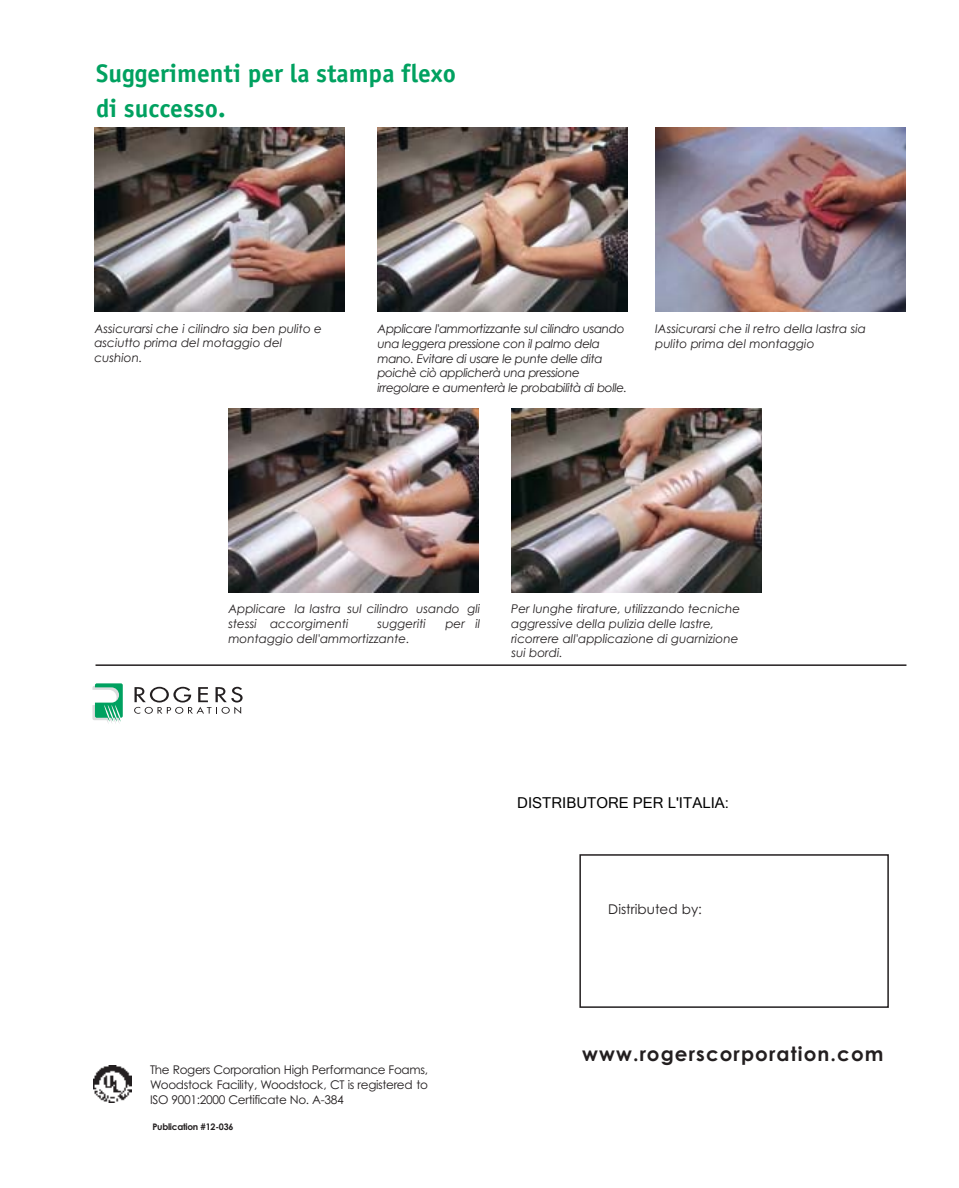
<style>
.page{position:relative;width:959px;height:1188px;background:#fff}
.page>*{position:absolute;margin:0;border:0;box-sizing:border-box;transform-origin:0 0}
.t1{font:700 25.5px/34.7px "Officina Sans";color:#00a160}
.t2{font:700 19.8px "Century Gothic";letter-spacing:.055em;color:#231f20}
.t3{font:15px "Microsoft Sans Serif";color:#000}
.t4{font:13.5px "Century Gothic";color:#231f20}
.t5{font:italic 12px/14.7px "Century Gothic";color:#231f20}
.t6{font:italic 12px/14.7px "Century Gothic";letter-spacing:-.03em;color:#231f20}
.t7{font:12px/15px "Century Gothic";letter-spacing:-.03em;color:#231f20;text-align:justify}
.t8{font:700 9px "Century Gothic";letter-spacing:-.03em;color:#231f20}
.s1{font-style:inherit}
</style>
<div class="page">
<img style="left:95px;top:128px;width:249px;height:184px">
<img style="left:377px;top:128px;width:250px;height:184px">
<img style="left:655px;top:128px;width:250px;height:184px">
<img style="left:228px;top:408px;width:250px;height:184px">
<img style="left:511px;top:408px;width:250px;height:184px">
<hr style="left:95px;top:664px;width:811px;height:2px;background:#231f20">
<svg style="left:92px;top:683px;width:31px;height:40px"></svg>
<svg style="left:134px;top:687px;width:108px;height:27px"></svg>
<img style="left:94px;top:1066px;width:37px;height:37px">
<div style="left:579px;top:854px;width:309px;height:154px;border:2px solid #231f20"></div>
<h1 class="t1" style="left:96px;top:59px;width:361px">Suggerimenti per la stampa flexo di successo.</h1>
<p class="t5" style="left:94px;top:321px;width:229px">Assicurarsi che i cilindro sia ben pulito e asciutto prima del motaggio del cushion<span class="s1">.</span></p>
<p class="t5" style="left:655px;top:321px;width:212px"><span class="s1">I</span>Assicurarsi che il retro della lastra sia pulito prima del montaggio</p>
<p class="t6" style="left:377px;top:321px;width:251px"><span class="s1">Appl</span>icare l'ammortizzante sul cilindro usando una leggera pressione con il palmo dela mano. Evitare di usare le punte delle dita poichè ciò applicherà una pressione irregolare e aumenterà le probabilità di bolle<span class="s1">.</span></p>
<p class="t5" style="left:228px;top:601px;width:253px"><span class="s1">A</span>pplicare la lastra sul cilindro usando gli stessi accorgimenti</p>
<p class="t5" style="left:377px;top:616px;width:50px">suggeriti</p>
<p class="t5" style="left:445px;top:616px;width:36px">per il</p>
<p class="t5" style="left:228px;top:631px;width:183px">montaggio dell'ammortizzante<span class="s1">.</span></p>
<p class="t5" style="left:511px;top:601px;width:230px">Per lunghe tirature, utilizzando tecniche aggressive della pulizia delle lastre, ricorrere all'applicazione di guarnizione sui bordi<span class="s1">.</span></p>
<p class="t7" style="left:150px;top:1063px;width:279px">The Rogers Corporation High Performance Foams, Woodstock Facility, Woodstock, CT is registered to ISO 9001:2000 Certificate No. A-384</p>
<p class="t8" style="left:152px;top:1124px;width:83px">Publication #12-036</p>
<p class="t3" style="left:517px;top:794px;width:213px">DISTRIBUTORE PER L'ITALIA:</p>
<p class="t4" style="left:608px;top:904px;width:95px">Distributed by:</p>
<h2 class="t2" style="left:582px;top:1047px;width:303px">www.rogerscorporation.com</h2>
</div>
